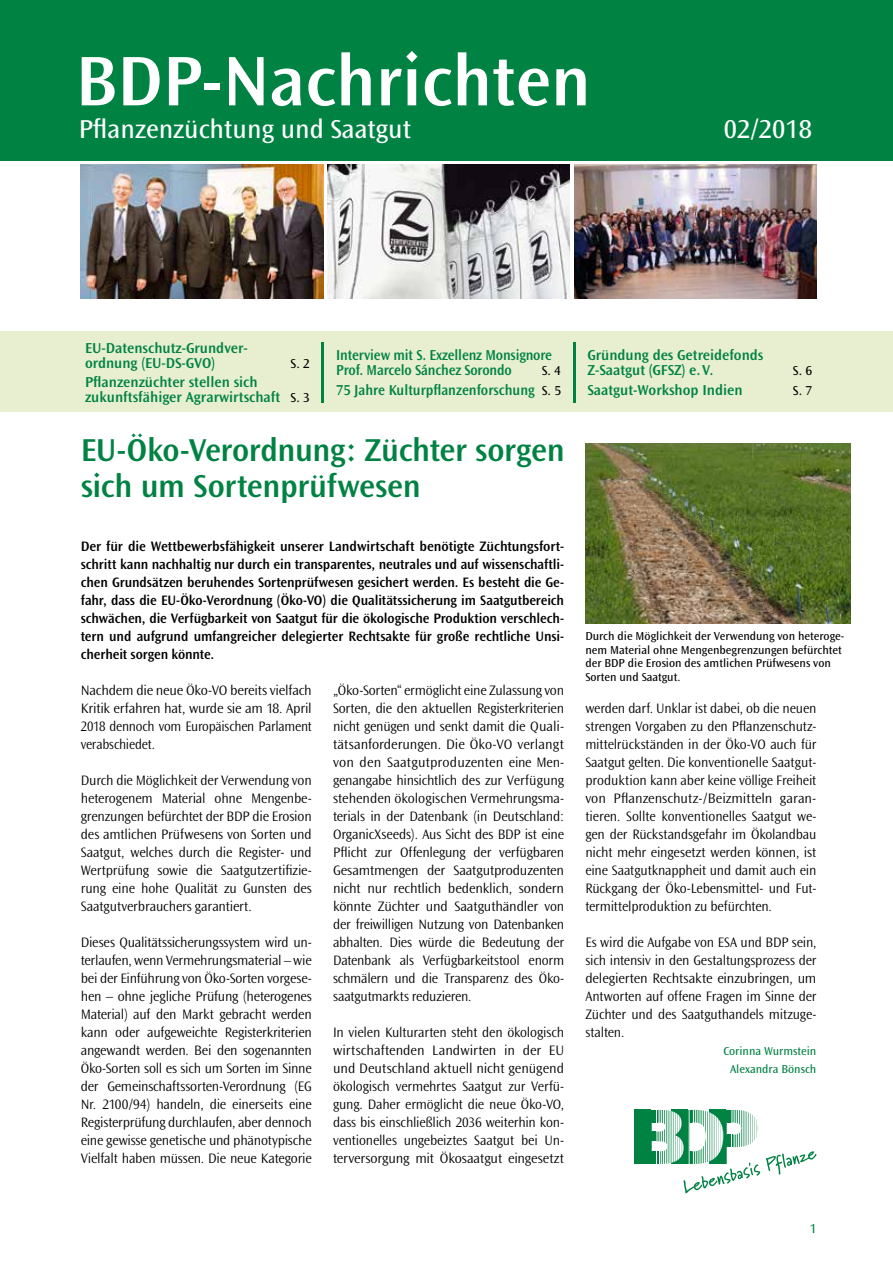
<style>
.page{position:relative;width:893px;height:1263px;background:#fff}
.page>*{position:absolute;margin:0;border:0;box-sizing:border-box;transform-origin:0 0}
.t1{font:600 73.05px "Ocean Sans";color:#fff}
.t2{font:600 33px/36px "Ocean Sans";letter-spacing:-.01em;color:#008243}
.t3{font:27px "Ocean Sans";color:#fff}
.t4{font:600 15px/15px "Ocean Sans";color:#008243}
.t5{font:600 15px/15px "Ocean Sans";color:#008243;scale:.94 1}
.t6{font:600 15px "Ocean Sans";color:#008243;scale:.95 1}
.t7{font:300 14.25px/18px "Ocean Sans";letter-spacing:-.015em;color:#000;text-align:justify}
.t8{font:600 14.25px/18px "Ocean Sans";letter-spacing:-.005em;color:#000;text-align:justify}
.t9{font:13.5px "Ocean Sans";color:#000}
.t10{font:13.5px "Ocean Sans";color:#008243}
.t11{font:12px/13.5px "Ocean Sans";color:#000}
.t12{font:12px/18px "Ocean Sans";color:#008243;text-align:center}
.s1{font-weight:400;font-size:13.5px;color:#000}
</style>
<div class="page">
<div style="left:0;top:332px;width:893px;height:80px;background:#e7efd0"></div>
<hr style="left:321px;top:342px;width:2px;height:60px;background:#008243">
<hr style="left:574px;top:342px;width:2px;height:60px;background:#008243">
<img style="left:81px;top:165px;width:242px;height:134px">
<img style="left:327px;top:165px;width:243px;height:134px">
<img style="left:574px;top:165px;width:242px;height:134px">
<img style="left:585px;top:443px;width:265px;height:180px">
<svg style="left:634px;top:1110px;width:126px;height:83px"></svg>
<svg style="left:766px;top:1151px;width:50px;height:23px"></svg>
<div style="left:0;top:0;width:893px;height:161px;background:#008243"></div>
<h1 class="t1" style="left:75px;top:41px;width:517px">BDP-Nachrichten</h1>
<h3 class="t3" style="left:79px;top:114px;width:334px">Pflanzenzüchtung und Saatgut</h3>
<h3 class="t3" style="left:724px;top:114px;width:90px">02/2018</h3>
<p class="t4" style="left:85px;top:341px;width:164px">EU-Datenschutz-Grundver&shy;ordnung (EU-DS-GVO)</p>
<p class="t9" style="left:290px;top:356px;width:21px">S. 2</p>
<p class="t4" style="left:85px;top:375px;width:226px">Pflanzenzüchter stellen sich zukunftsfähiger Agrarwirtschaft <span class="s1">S. 3</span></p>
<p class="t5" style="left:336px;top:348px;width:231px">Interview mit S. Exzellenz Monsignore<br>Prof. Marcelo Sánchez Sorondo</p>
<p class="t9" style="left:542px;top:363px;width:21px">S. 4</p>
<p class="t6" style="left:336px;top:381px;width:238px">75 Jahre Kulturpflanzenforschung <span class="s1">S. 5</span></p>
<h2 class="t2" style="left:81px;top:433px;width:485px">EU-Öko-Verordnung: Züchter sorgen sich um Sortenprüfwesen</h2>
<p class="t8" style="left:81px;top:538px;width:485px">Der für die Wettbewerbsfähigkeit unserer Landwirtschaft benötigte Züchtungsfort&shy;schritt kann nachhaltig nur durch ein transparentes, neutrales und auf wissenschaftli&shy;chen Grundsätzen beruhendes Sortenprüfwesen gesichert werden. Es besteht die Ge&shy;fahr, dass die EU-Öko-Verordnung (Öko-VO) die Qualitätssicherung im Saatgutbereich schwächen, die Verfügbarkeit von Saatgut für die ökologische Produktion verschlech&shy;tern und aufgrund umfangreicher delegierter Rechtsakte für große rechtliche Unsi&shy;cherheit sorgen könnte.</p>
<p class="t7" style="left:81px;top:682px;width:233px">Nachdem die neue Öko-VO bereits vielfach Kritik erfahren hat, wurde sie am 18. April 2018 dennoch vom Europäischen Parlament verabschiedet.</p>
<p class="t7" style="left:81px;top:772px;width:233px">Durch die Möglichkeit der Verwendung von heterogenem Material ohne Mengenbe&shy;grenzungen befürchtet der BDP die Erosion des amtlichen Prüfwesens von Sorten und Saatgut, welches durch die Register- und Wertprüfung sowie die Saatgutzertifizie&shy;rung eine hohe Qualität zu Gunsten des Saatgutverbrauchers garantiert.</p>
<p class="t7" style="left:81px;top:934px;width:233px">Dieses Qualitätssicherungssystem wird un&shy;terlaufen, wenn Vermehrungsmaterial – wie bei der Einführung von Öko-Sorten vorgese&shy;hen – ohne jegliche Prüfung (heterogenes Material) auf den Markt gebracht werden kann oder aufgeweichte Registerkriterien angewandt werden. Bei den sogenannten Öko-Sorten soll es sich um Sorten im Sinne der Gemeinschaftssorten-Verordnung (EG Nr. 2100/94) handeln, die einerseits eine Registerprüfung durchlaufen, aber dennoch eine gewisse genetische und phänotypische Vielfalt haben müssen. Die neue Kategorie</p>
<p class="t7" style="left:333px;top:682px;width:233px">„Öko-Sorten“ ermöglicht eine Zulassung von Sorten, die den aktuellen Registerkriterien nicht genügen und senkt damit die Quali&shy;tätsanforderungen. Die Öko-VO verlangt von den Saatgutproduzenten eine Men&shy;genangabe hinsichtlich des zur Verfügung stehenden ökologischen Vermehrungsma&shy;terials in der Datenbank (in Deutschland:<br>OrganicXseeds). Aus Sicht des BDP ist eine Pflicht zur Offenlegung der verfügbaren Gesamtmengen der Saatgutproduzenten nicht nur rechtlich bedenklich, sondern könnte Züchter und Saatguthändler von der freiwilligen Nutzung von Datenbanken abhalten. Dies würde die Bedeutung der Datenbank als Verfügbarkeitstool enorm schmälern und die Transparenz des Öko&shy;saatgutmarkts reduzieren.</p>
<p class="t7" style="left:333px;top:1024px;width:233px">In vielen Kulturarten steht den ökologisch wirtschaftenden Landwirten in der EU und Deutschland aktuell nicht genügend ökologisch vermehrtes Saatgut zur Verfü&shy;gung. Daher ermöglicht die neue Öko-VO, dass bis einschließlich 2036 weiterhin kon&shy;ventionelles ungebeiztes Saatgut bei Un&shy;terversorgung mit Ökosaatgut eingesetzt</p>
<p class="t4" style="left:587px;top:348px;width:177px">Gründung des Getreidefonds<br>Z-Saatgut (GFSZ) e.V.</p>
<p class="t9" style="left:793px;top:363px;width:21px">S. 6</p>
<p class="t4" style="left:587px;top:382px;width:157px">Saatgut-Workshop Indien</p>
<p class="t9" style="left:793px;top:383px;width:21px">S. 7</p>
<p class="t11" style="left:585px;top:630px;width:260px">Durch die Möglichkeit der Verwendung von heteroge&shy;nem Material ohne Mengenbegrenzungen befürchtet der BDP die Erosion des amtlichen Prüfwesens von Sorten und Saatgut.</p>
<p class="t7" style="left:585px;top:700px;width:233px">werden darf. Unklar ist dabei, ob die neuen strengen Vorgaben zu den Pflanzenschutz&shy;mittelrückständen in der Öko-VO auch für Saatgut gelten. Die konventionelle Saatgut&shy;produktion kann aber keine völlige Freiheit von Pflanzenschutz-/Beizmitteln garan&shy;tieren. Sollte konventionelles Saatgut we&shy;gen der Rückstandsgefahr im Ökolandbau nicht mehr eingesetzt werden können, ist eine Saatgutknappheit und damit auch ein Rückgang der Öko-Lebensmittel- und Fut&shy;termittelproduktion zu befürchten.</p>
<p class="t7" style="left:585px;top:934px;width:233px">Es wird die Aufgabe von ESA und BDP sein, sich intensiv in den Gestaltungsprozess der delegierten Rechtsakte einzubringen, um Antworten auf offene Fragen im Sinne der Züchter und des Saatguthandels mitzuge&shy;stalten.</p>
<p class="t12" style="left:723px;top:1042px;width:95px">Corinna Wurmstein<br>Alexandra Bönsch</p>
<p class="t10" style="left:810px;top:1221px;width:8px">1</p>
</div>
